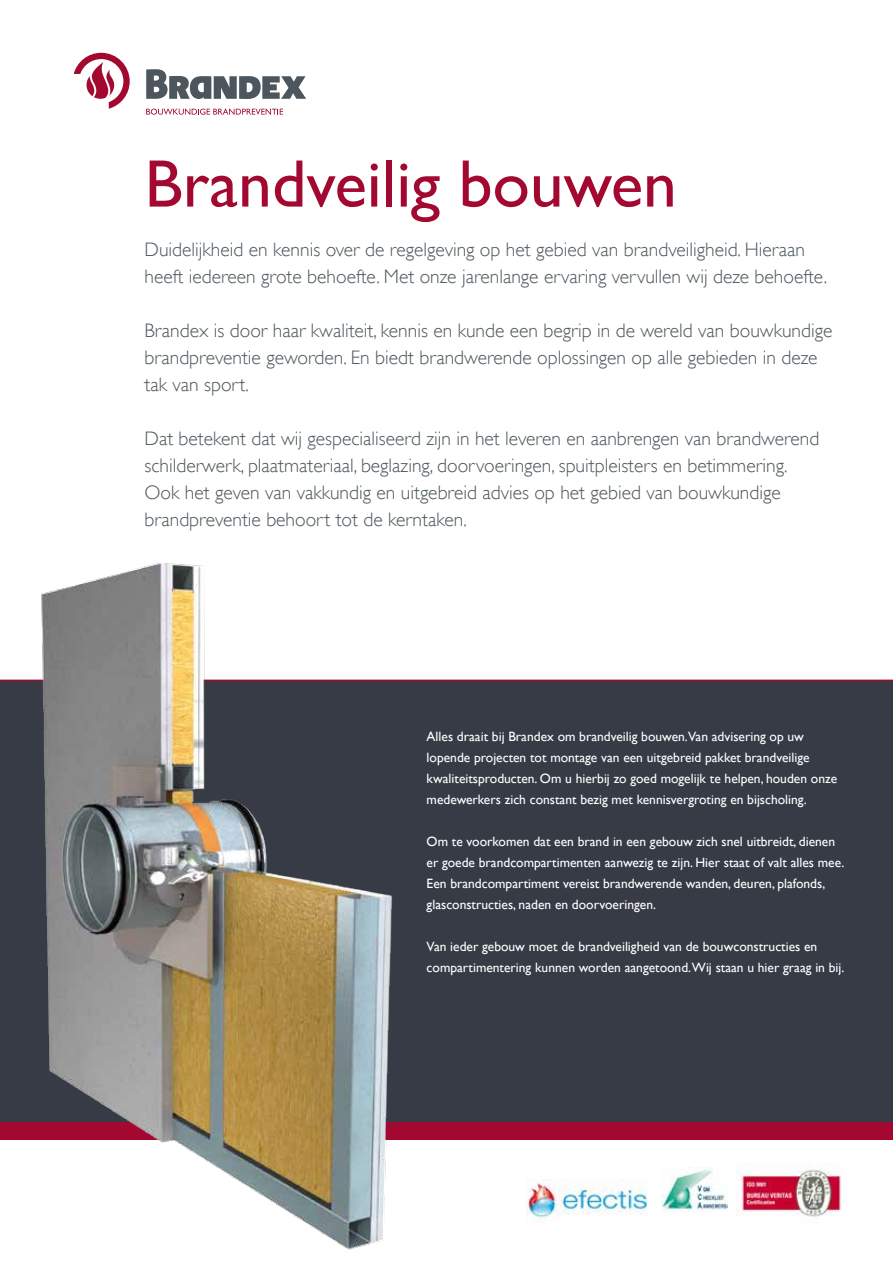
<style>
.page{position:relative;width:893px;height:1263px;background:#fff}
.page>*{position:absolute;margin:0;border:0;box-sizing:border-box;transform-origin:0 0}
.t1{font:67.5px "Gill Sans";color:#a30930}
.t2{font:300 19.5px/27px "Gill Sans";color:#4c565c}
.t3{font:13.5px/21px "Gill Sans";color:#fff}
</style>
<div class="page">
<div style="left:0;top:681px;width:893px;height:442px;background:#373b46"></div>
<div style="left:0;top:1123px;width:893px;height:17px;background:#a30930"></div>
<img style="left:885px;top:679px;width:8px;height:444px">
<svg style="left:74px;top:53px;width:56px;height:56px"></svg>
<svg style="left:146px;top:109px;width:137px;height:6px"></svg>
<svg style="left:146px;top:69px;width:160px;height:30px"></svg>
<hr style="left:0;top:680px;width:893px;height:1px;background:#a30930">
<img style="left:0;top:563px;width:421px;height:687px">
<img style="left:526px;top:1179px;width:122px;height:41px">
<img style="left:661px;top:1168px;width:67px;height:44px">
<img style="left:737px;top:1163px;width:104px;height:54px">
<h1 class="t1" style="left:145px;top:144px;width:534px">Brandveilig bouwen</h1>
<h2 class="t2" style="left:145px;top:236px;width:684px">Duidelijkheid en kennis over de regelgeving op het gebied van brandveiligheid. Hieraan heeft iedereen grote behoefte. Met onze jarenlange ervaring vervullen wij deze behoefte.</h2>
<h2 class="t2" style="left:145px;top:317px;width:689px">Brandex is door haar kwaliteit, kennis en kunde een begrip in de wereld van bouwkundige brandpreventie geworden. En biedt brandwerende oplossingen op alle gebieden in deze tak van sport.</h2>
<p class="t2" style="left:145px;top:425px;width:676px">Dat betekent dat wij gespecialiseerd zijn in het leveren en aanbrengen van brandwerend schilderwerk, plaatmateriaal, beglazing, doorvoeringen, spuitpleisters en betimmering.<br>Ook het geven van vakkundig en uitgebreid advies op het gebied van bouwkundige brandpreventie behoort tot de kerntaken.</p>
<p class="t3" style="left:427px;top:725px;width:412px">Alles draait bij Brandex om brandveilig bouwen.Van advisering op uw lopende projecten tot montage van een uitgebreid pakket brandveilige kwaliteitsproducten. Om u hierbij zo goed mogelijk te helpen, houden onze medewerkers zich constant bezig met kennisvergroting en bijscholing.</p>
<p class="t3" style="left:427px;top:830px;width:419px">Om te voorkomen dat een brand in een gebouw zich snel uitbreidt, dienen er goede brandcompartimenten aanwezig te zijn. Hier staat of valt alles mee.<br>Een brandcompartiment vereist brandwerende wanden, deuren, plafonds, glasconstructies, naden en doorvoeringen.</p>
<p class="t3" style="left:427px;top:935px;width:419px">Van ieder gebouw moet de brandveiligheid van de bouwconstructies en compartimentering kunnen worden aangetoond.Wij staan u hier graag in bij.</p>
</div>
